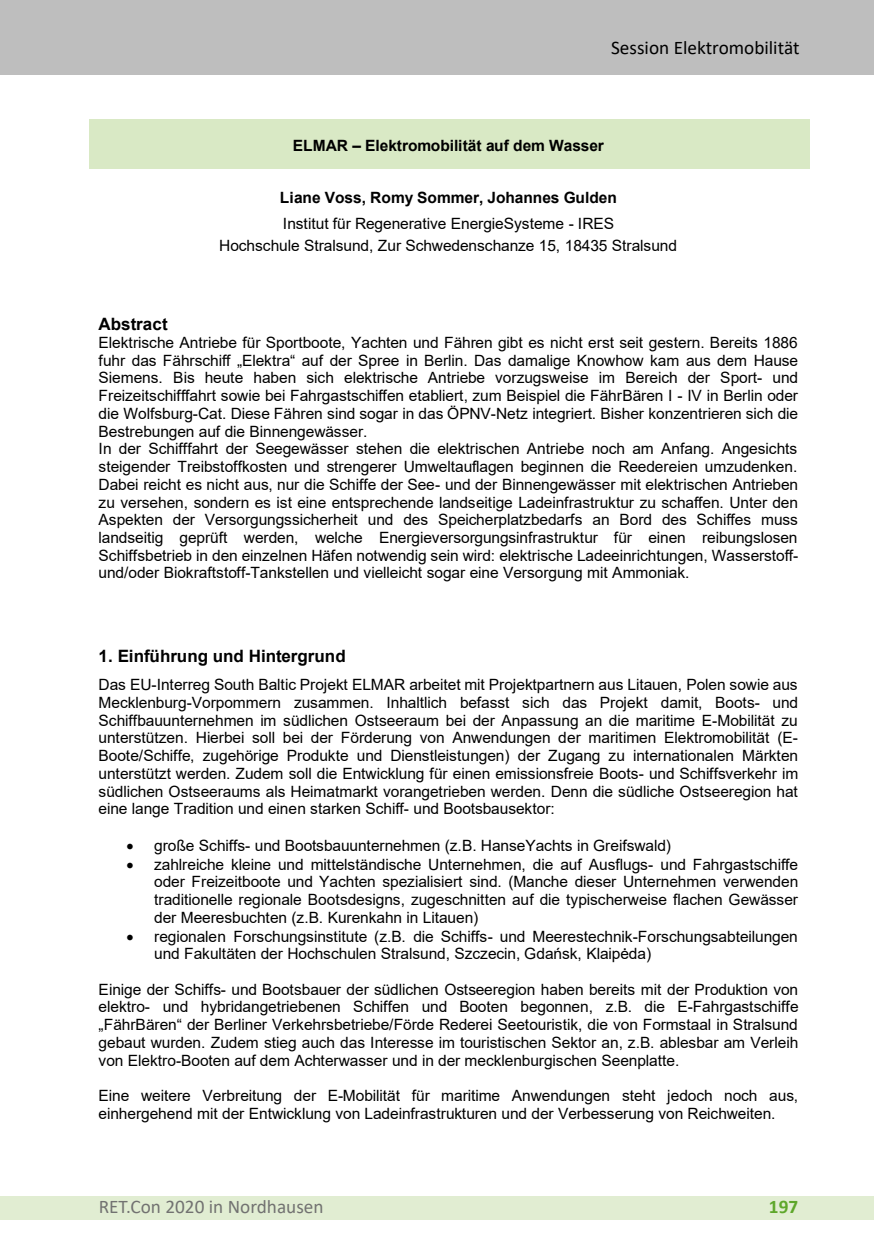
<style>
.page{position:relative;width:874px;height:1241px;background:#fff}
.page>*{position:absolute;margin:0;border:0;box-sizing:border-box;transform-origin:0 0}
.t1{font:19.25px "Calibri";color:#727271}
.t2{font:19.25px "Calibri";color:#000}
.t3{font:700 19.25px "Calibri";color:#5ea72b}
.t4{font:700 16.97px "Arial";color:#000}
.t5{font:15.58px/17.7px "Arial";letter-spacing:-.01em;color:#000}
.t6{font:700 15.58px "Arial";letter-spacing:-.01em;color:#000}
</style>
<div class="page">
<div style="left:0;top:1196px;width:873px;height:23px;background:#e1edd2"></div>
<div style="left:0;top:0;width:873px;height:74px;background:#bebebe"></div>
<div style="left:89px;top:119px;width:720px;height:50px;background:#d9e9c5"></div>
<p class="t2" style="left:610px;top:34px;width:190px">Session Elektromobilität</p>
<p class="t6" style="left:293px;top:134px;width:312px">ELMAR – Elektromobilität auf dem Wasser</p>
<p class="t6" style="left:280px;top:186px;width:338px">Liane Voss, Romy Sommer, Johannes Gulden</p>
<p class="t5" style="left:219px;top:213px;width:459px;line-height:21.3px;text-align:center">Institut für Regenerative EnergieSysteme - IRES<br>Hochschule Stralsund, Zur Schwedenschanze 15, 18435 Stralsund</p>
<p class="t4" style="left:98px;top:312px;width:71px">Abstract</p>
<p class="t5" style="left:98px;top:334px;width:701px">Elektrische Antriebe für Sportboote, Yachten und Fähren gibt es nicht erst seit gestern. Bereits 1886 fuhr das Fährschiff „Elektra“ auf der Spree in Berlin. Das damalige Knowhow kam aus dem Hause Siemens. Bis heute haben sich elektrische Antriebe vorzugsweise im Bereich der Sport- und Freizeitschifffahrt sowie bei Fahrgastschiffen etabliert, zum Beispiel die FährBären I - IV in Berlin oder die Wolfsburg-Cat. Diese Fähren sind sogar in das ÖPNV-Netz integriert. Bisher konzentrieren sich die Bestrebungen auf die Binnengewässer.<br>In der Schifffahrt der Seegewässer stehen die elektrischen Antriebe noch am Anfang. Angesichts steigender Treibstoffkosten und strengerer Umweltauflagen beginnen die Reedereien umzudenken.<br>Dabei reicht es nicht aus, nur die Schiffe der See- und der Binnengewässer mit elektrischen Antrieben zu versehen, sondern es ist eine entsprechende landseitige Ladeinfrastruktur zu schaffen. Unter den Aspekten der Versorgungssicherheit und des Speicherplatzbedarfs an Bord des Schiffes muss landseitig geprüft werden, welche Energieversorgungsinfrastruktur für einen reibungslosen Schiffsbetrieb in den einzelnen Häfen notwendig sein wird: elektrische Ladeeinrichtungen, Wasserstoff&shy;und/oder Biokraftstoff-Tankstellen und vielleicht sogar eine Versorgung mit Ammoniak.</p>
<p class="t4" style="left:98px;top:644px;width:248px">1. Einführung und Hintergrund</p>
<p class="t5" style="left:98px;top:675px;width:701px;text-align:justify">Das EU-Interreg South Baltic Projekt ELMAR arbeitet mit Projektpartnern aus Litauen, Polen sowie aus Mecklenburg-Vorpommern zusammen. Inhaltlich befasst sich das Projekt damit, Boots- und Schiffbauunternehmen im südlichen Ostseeraum bei der Anpassung an die maritime E-Mobilität zu unterstützen. Hierbei soll bei der Förderung von Anwendungen der maritimen Elektromobilität (E-Boote/Schiffe, zugehörige Produkte und Dienstleistungen) der Zugang zu internationalen Märkten unterstützt werden. Zudem soll die Entwicklung für einen emissionsfreie Boots- und Schiffsverkehr im südlichen Ostseeraums als Heimatmarkt vorangetrieben werden. Denn die südliche Ostseeregion hat eine lange Tradition und einen starken Schiff- und Bootsbausektor:</p>
<p class="t5" style="left:126px;top:836px;width:546px">• große Schiffs- und Bootsbauunternehmen (z.B. HanseYachts in Greifswald)</p>
<p class="t5" style="left:154px;top:855px;width:645px;text-align:justify;text-indent:-28px">• zahlreiche kleine und mittelständische Unternehmen, die auf Ausflugs- und Fahrgastschiffe oder Freizeitboote und Yachten spezialisiert sind. (Manche dieser Unternehmen verwenden traditionelle regionale Bootsdesigns, zugeschnitten auf die typischerweise flachen Gewässer der Meeresbuchten (z.B. Kurenkahn in Litauen)</p>
<p class="t5" style="left:154px;top:927px;width:645px;text-indent:-28px">• regionalen Forschungsinstitute (z.B. die Schiffs- und Meerestechnik-Forschungsabteilungen und Fakultäten der Hochschulen Stralsund, Szczecin, Gdańsk, Klaipėda)</p>
<p class="t5" style="left:99px;top:980px;width:701px;text-align:justify">Einige der Schiffs- und Bootsbauer der südlichen Ostseeregion haben bereits mit der Produktion von elektro- und hybridangetriebenen Schiffen und Booten begonnen, z.B. die E-Fahrgastschiffe „FährBären“ der Berliner Verkehrsbetriebe/Förde Rederei Seetouristik, die von Formstaal in Stralsund gebaut wurden. Zudem stieg auch das Interesse im touristischen Sektor an, z.B. ablesbar am Verleih von Elektro-Booten auf dem Achterwasser und in der mecklenburgischen Seenplatte.</p>
<p class="t5" style="left:99px;top:1086px;width:700px">Eine weitere Verbreitung der E-Mobilität für maritime Anwendungen steht jedoch noch aus, einhergehend mit der Entwicklung von Ladeinfrastrukturen und der Verbesserung von Reichweiten.</p>
<p class="t1" style="left:99px;top:1193px;width:226px">RET.Con 2020 in Nordhausen</p>
<p class="t3" style="left:768px;top:1192px;width:31px">197</p>
</div>
